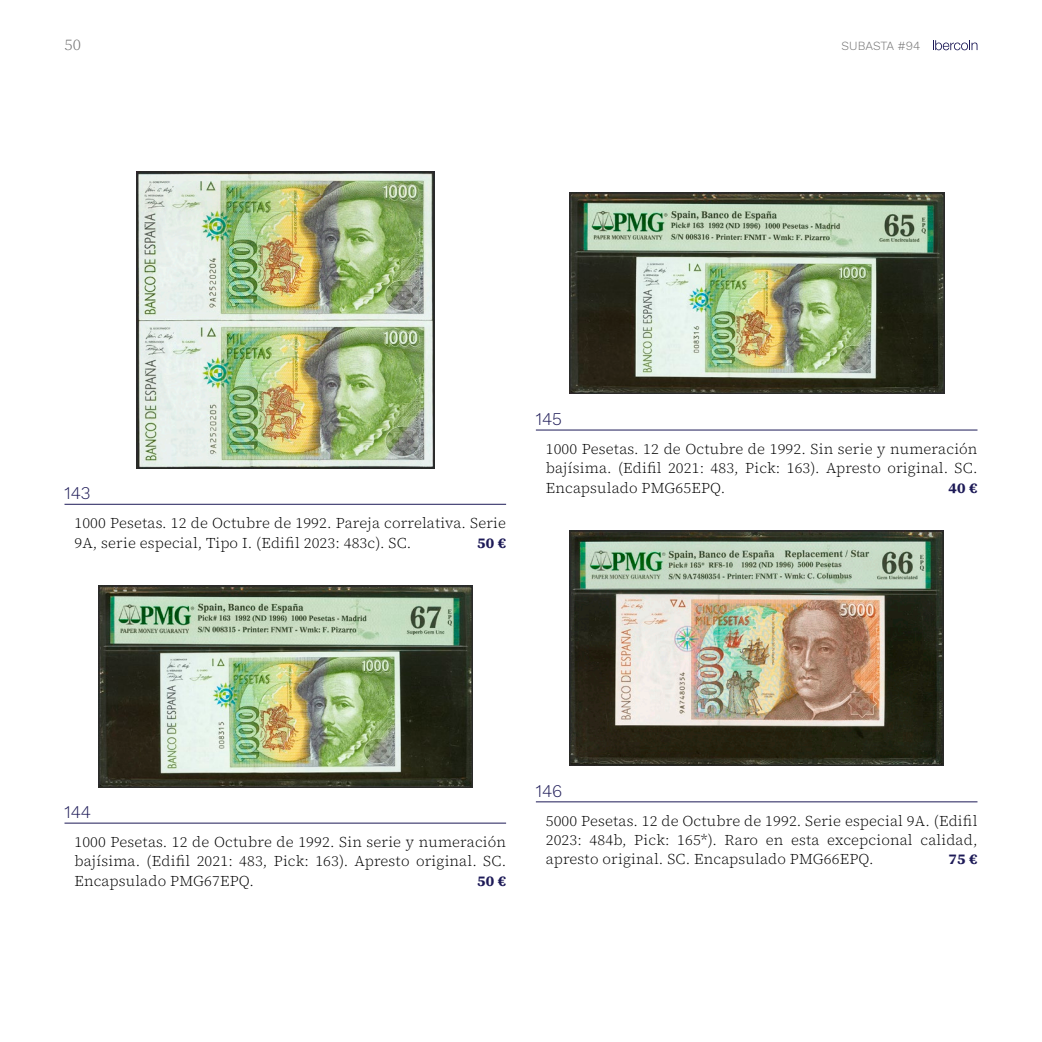
<style>
.page{position:relative;width:1042px;height:1042px;background:#fff}
.page>*{position:absolute;margin:0;border:0;box-sizing:border-box;transform-origin:0 0}
.t1{font:300 17.5px "Work Sans";color:#1d1a57}
.t2{font:300 15.75px "Source Serif 4";color:#6e6e6e}
.t3{font:300 14.88px/19.2px "Source Serif 4";letter-spacing:.01em;color:#000;text-align:justify}
.t4{font:700 14.88px "Source Serif 4";letter-spacing:.01em;color:#1d1a57}
.t5{font:300 12.25px "Work Sans";color:#6e6e6e}
</style>
<div class="page">
<hr style="left:64px;top:504px;width:442px;height:1px;background:#1d1a57">
<hr style="left:64px;top:823px;width:442px;height:1px;background:#1d1a57">
<img style="left:136px;top:171px;width:298px;height:297px">
<img style="left:98px;top:585px;width:374px;height:202px">
<hr style="left:536px;top:430px;width:441px;height:1px;background:#1d1a57">
<hr style="left:536px;top:801px;width:441px;height:1px;background:#1d1a57">
<img style="left:569px;top:192px;width:375px;height:202px">
<img style="left:570px;top:530px;width:373px;height:236px">
<svg style="left:933px;top:40px;width:44px;height:10px"></svg>
<p class="t2" style="left:64px;top:35px;width:18px">50</p>
<p class="t5" style="left:841px;top:37px;width:80px">SUBASTA #94</p>
<p class="t1" style="left:64px;top:480px;width:28px">143</p>
<p class="t3" style="left:74px;top:514px;width:433px">1000 Pesetas. 12 de Octubre de 1992. Pareja correlativa. Serie<br>9A, serie especial, Tipo I. (Edifil 2023: 483c). SC.</p>
<p class="t4" style="left:477px;top:532px;width:30px">50 €</p>
<p class="t1" style="left:536px;top:406px;width:28px">145</p>
<p class="t3" style="left:546px;top:439px;width:433px">1000 Pesetas. 12 de Octubre de 1992. Sin serie y numeración bajísima. (Edifil 2021: 483, Pick: 163). Apresto original. SC.<br>Encapsulado PMG65EPQ.</p>
<p class="t4" style="left:948px;top:477px;width:30px">40 €</p>
<p class="t1" style="left:64px;top:799px;width:28px">144</p>
<p class="t3" style="left:74px;top:832px;width:433px">1000 Pesetas. 12 de Octubre de 1992. Sin serie y numeración bajísima. (Edifil 2021: 483, Pick: 163). Apresto original. SC.<br>Encapsulado PMG67EPQ.</p>
<p class="t4" style="left:477px;top:870px;width:30px">50 €</p>
<p class="t1" style="left:536px;top:778px;width:28px">146</p>
<p class="t3" style="left:546px;top:811px;width:433px">5000 Pesetas. 12 de Octubre de 1992. Serie especial 9A. (Edifil 2023: 484b, Pick: 165*). Raro en esta excepcional calidad, apresto original. SC. Encapsulado PMG66EPQ.</p>
<p class="t4" style="left:948px;top:849px;width:30px">75 €</p>
</div>
